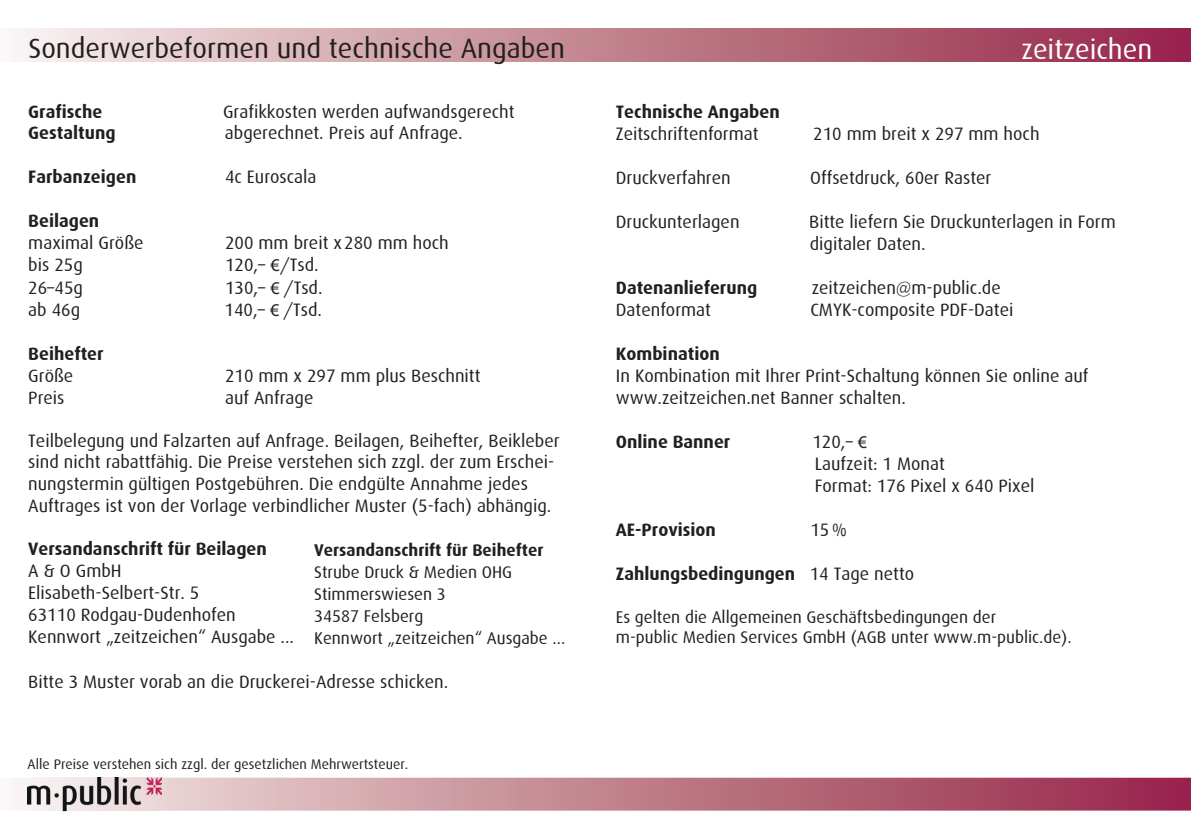
<style>
.page{position:relative;width:1191px;height:840px;background:#fff}
.page>*{position:absolute;margin:0;border:0;box-sizing:border-box;transform-origin:0 0}
.t1{font:28px "Dax";color:#231f20}
.t2{font:28px "Dax";color:#fff}
.t3{font:18px/22px "Dax";color:#231f20}
.t4{font:700 18px "Dax";color:#231f20}
.t5{font:17px/22px "Dax";color:#231f20}
.t6{font:700 17px "Dax";color:#231f20}
.t7{font:14px "Dax";color:#231f20}
.s1{font-family:"Myriad Pro"}
.s2{font-weight:400}
</style>
<div class="page">
<div style="left:0;top:28px;width:1191px;height:33px;background:linear-gradient(to right,#f5efe9,#942142)"></div>
<svg style="left:22px;top:777px;width:1169px;height:33px;background:#be7c8c"></svg>
<img style="left:27px;top:777px;width:135px;height:33px">
<h1 class="t1" style="left:28px;top:33px;width:538px">Sonderwerbeformen und technische Angaben</h1>
<h1 class="t2" style="left:1021px;top:34px;width:133px">zeitzeichen</h1>
<p class="t4" style="left:616px;top:101px;width:165px">Technische Angaben</p>
<p class="t3" style="left:616px;top:123px;width:144px">Zeitschriftenformat</p>
<p class="t3" style="left:813px;top:123px;width:228px">210 mm breit x 297 mm hoch</p>
<p class="t3" style="left:616px;top:167px;width:116px">Druckverfahren</p>
<p class="t3" style="left:810px;top:167px;width:182px">Offsetdruck, 60er Raster</p>
<p class="t3" style="left:616px;top:211px;width:125px">Druckunterlagen</p>
<p class="t3" style="left:809px;top:211px;width:308px">Bitte liefern Sie Druckunterlagen in Form digitaler Daten.</p>
<p class="t4" style="left:616px;top:277px;width:143px">Datenanlieferung</p>
<p class="t3" style="left:811px;top:277px;width:191px">zeitzeichen@m-public.de</p>
<p class="t3" style="left:616px;top:299px;width:97px">Datenformat</p>
<p class="t3" style="left:810px;top:299px;width:205px">CMYK-composite PDF-Datei</p>
<p class="t4" style="left:616px;top:343px;width:105px">Kombination</p>
<p class="t3" style="left:616px;top:365px;width:474px">In Kombination mit Ihrer Print-Schaltung können Sie online auf www.zeitzeichen.net Banner schalten.</p>
<p class="t4" style="left:616px;top:431px;width:116px">Online Banner</p>
<p class="t3" style="left:812px;top:431px;width:224px">120,– <span class="s1">€<br></span>Laufzeit: 1 Monat<br>Format: 176 Pixel x 640 Pixel</p>
<p class="t4" style="left:616px;top:519px;width:102px">AE-Provision</p>
<p class="t3" style="left:810px;top:518px;width:38px">15%</p>
<p class="t4" style="left:616px;top:563px;width:300px">Zahlungsbedingungen <span class="s2">14 Tage netto</span></p>
<p class="t5" style="left:616px;top:606px;width:457px;line-height:20.4px">Es gelten die Allgemeinen Geschäftsbedingungen der<br>m-public Medien Services GmbH (AGB unter www.m-public.de).</p>
<p class="t4" style="left:28px;top:101px;width:76px">Grafische</p>
<p class="t3" style="left:223px;top:101px;width:293px">Grafikkosten werden aufwandsgerecht</p>
<p class="t4" style="left:28px;top:123px;width:89px">Gestaltung</p>
<p class="t3" style="left:225px;top:122px;width:239px">abgerechnet. Preis auf Anfrage.</p>
<p class="t4" style="left:28px;top:167px;width:110px">Farbanzeigen</p>
<p class="t3" style="left:225px;top:166px;width:93px">4c Euroscala</p>
<p class="t4" style="left:28px;top:211px;width:73px">Beilagen</p>
<p class="t3" style="left:28px;top:232px;width:117px">maximal Größe</p>
<p class="t3" style="left:225px;top:232px;width:225px">200 mm breit x280 mm hoch</p>
<p class="t3" style="left:28px;top:254px;width:56px">bis 25g</p>
<p class="t3" style="left:225px;top:254px;width:95px">120,– <span class="s1">€</span>/Tsd.</p>
<p class="t3" style="left:28px;top:276px;width:56px">26–45g</p>
<p class="t3" style="left:225px;top:276px;width:99px">130,– <span class="s1">€</span> /Tsd.</p>
<p class="t3" style="left:28px;top:298px;width:53px">ab 46g</p>
<p class="t3" style="left:225px;top:298px;width:99px">140,– <span class="s1">€</span> /Tsd.</p>
<p class="t4" style="left:28px;top:343px;width:77px">Beihefter</p>
<p class="t3" style="left:28px;top:364px;width:47px">Größe</p>
<p class="t3" style="left:225px;top:364px;width:257px">210 mm x 297 mm plus Beschnitt</p>
<p class="t3" style="left:28px;top:386px;width:38px">Preis</p>
<p class="t3" style="left:225px;top:386px;width:90px">auf Anfrage</p>
<p class="t3" style="left:28px;top:430px;width:533px">Teilbelegung und Falzarten auf Anfrage. Beilagen, Beihefter, Beikleber sind nicht rabattfähig. Die Preise verstehen sich zzgl. der zum Erschei&shy;nungstermin gültigen Postgebühren. Die endgülte Annahme jedes Auftrages ist von der Vorlage verbindlicher Muster (5-fach) abhängig.</p>
<p class="t4" style="left:28px;top:538px;width:240px">Versandanschrift für Beilagen</p>
<p class="t3" style="left:28px;top:560px;width:267px">A &amp; O GmbH<br>Elisabeth-Selbert-Str. 5<br>63110 Rodgau-Dudenhofen<br>Kennwort „zeitzeichen“ Ausgabe ...</p>
<p class="t3" style="left:28px;top:670px;width:421px">Bitte 3 Muster vorab an die Druckerei-Adresse schicken.</p>
<p class="t6" style="left:314px;top:539px;width:231px">Versandanschrift für Beihefter</p>
<p class="t5" style="left:314px;top:560px;width:252px">Strube Druck &amp; Medien OHG<br>Stimmerswiesen 3<br>34587 Felsberg<br>Kennwort „zeitzeichen“ Ausgabe ...</p>
<p class="t7" style="left:27px;top:756px;width:382px">Alle Preise verstehen sich zzgl. der gesetzlichen Mehrwertsteuer.</p>
</div>
